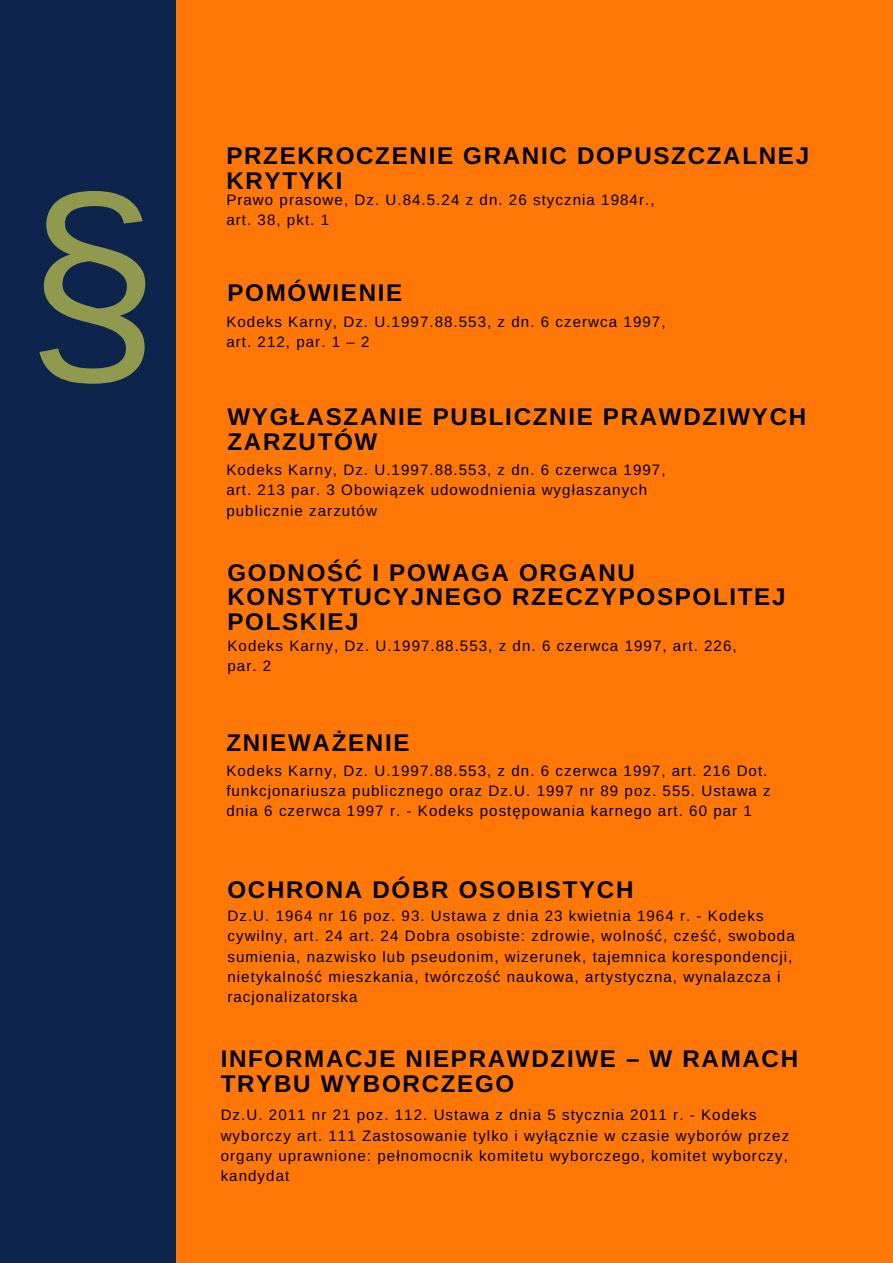
<style>
.page{position:relative;width:893px;height:1263px;background:#ff7707}
.page>*{position:absolute;margin:0;border:0;box-sizing:border-box;transform-origin:0 0}
.t1{font:238.5px "Liberation Sans";color:rgb(255 249 82/.55)}
.t2{font:700 24.15px/24.8px "Arimo";letter-spacing:.07em;color:#000}
.t3{font:15.15px/20.2px "Arimo";letter-spacing:.07em;color:#000}
.s1{font-family:"Liberation Sans"}
</style>
<div class="page">
<div style="left:0;top:0;width:176px;height:1263px;background:#0d254c"></div>
<h2 class="t2" style="left:226px;top:143px;width:584px">PRZEKROCZENIE GRANIC DOPUSZCZALNEJ<br>KRYTYKI</h2>
<h1 class="t1" style="left:26px;top:148px;width:134px">§</h1>
<p class="t3" style="left:226px;top:190px;width:430px">Prawo prasowe, Dz. U.84.5.24 z dn. 26 stycznia 1984r., art. 38, pkt. 1</p>
<h2 class="t2" style="left:227px;top:280px;width:176px">POMÓWIENIE</h2>
<p class="t3" style="left:226px;top:311px;width:441px">Kodeks Karny, Dz. U.1997.88.553, z dn. 6 czerwca 1997, art. 212, par. 1 – 2</p>
<h2 class="t2" style="left:227px;top:404px;width:580px">WYG<span class="s1">Ł</span>ASZANIE PUBLICZNIE PRAWDZIWYCH<br>ZARZUTÓW</h2>
<p class="t3" style="left:226px;top:460px;width:441px">Kodeks Karny, Dz. U.1997.88.553, z dn. 6 czerwca 1997, art. 213 par. 3 Obowi<span class="s1">ą</span>zek udowodnienia wyg<span class="s1">ł</span>aszanych publicznie zarzutów</p>
<h2 class="t2" style="left:227px;top:560px;width:560px">GODNO<span class="s1">ŚĆ</span> I POWAGA ORGANU<br>KONSTYTUCYJNEGO RZECZYPOSPOLITEJ<br>POLSKIEJ</h2>
<p class="t3" style="left:227px;top:635px;width:511px">Kodeks Karny, Dz. U.1997.88.553, z dn. 6 czerwca 1997, art. 226, par. 2</p>
<h2 class="t2" style="left:226px;top:730px;width:185px">ZNIEWA<span class="s1">Ż</span>ENIE</h2>
<p class="t3" style="left:226px;top:760px;width:546px">Kodeks Karny, Dz. U.1997.88.553, z dn. 6 czerwca 1997, art. 216 Dot. funkcjonariusza publicznego oraz Dz.U. 1997 nr 89 poz. 555. Ustawa z dnia 6 czerwca 1997 r. - Kodeks post<span class="s1">ę</span>powania karnego art. 60 par 1</p>
<h2 class="t2" style="left:227px;top:877px;width:408px">OCHRONA DÓBR OSOBISTYCH</h2>
<p class="t3" style="left:227px;top:906px;width:569px">Dz.U. 1964 nr 16 poz. 93. Ustawa z dnia 23 kwietnia 1964 r. - Kodeks cywilny, art. 24 art. 24 Dobra osobiste: zdrowie, wolno<span class="s1">ść</span>, cze<span class="s1">ść</span>, swoboda sumienia, nazwisko lub pseudonim, wizerunek, tajemnica korespondencji, nietykalno<span class="s1">ść</span> mieszkania, twórczo<span class="s1">ść</span> naukowa, artystyczna, wynalazcza i racjonalizatorska</p>
<h2 class="t2" style="left:221px;top:1046px;width:579px">INFORMACJE NIEPRAWDZIWE – W RAMACH<br>TRYBU WYBORCZEGO</h2>
<p class="t3" style="left:221px;top:1105px;width:570px">Dz.U. 2011 nr 21 poz. 112. Ustawa z dnia 5 stycznia 2011 r. - Kodeks wyborczy art. 111 Zastosowanie tylko i wy<span class="s1">łą</span>cznie w czasie wyborów przez organy uprawnione: pe<span class="s1">ł</span>nomocnik komitetu wyborczego, komitet wyborczy, kandydat</p>
</div>
